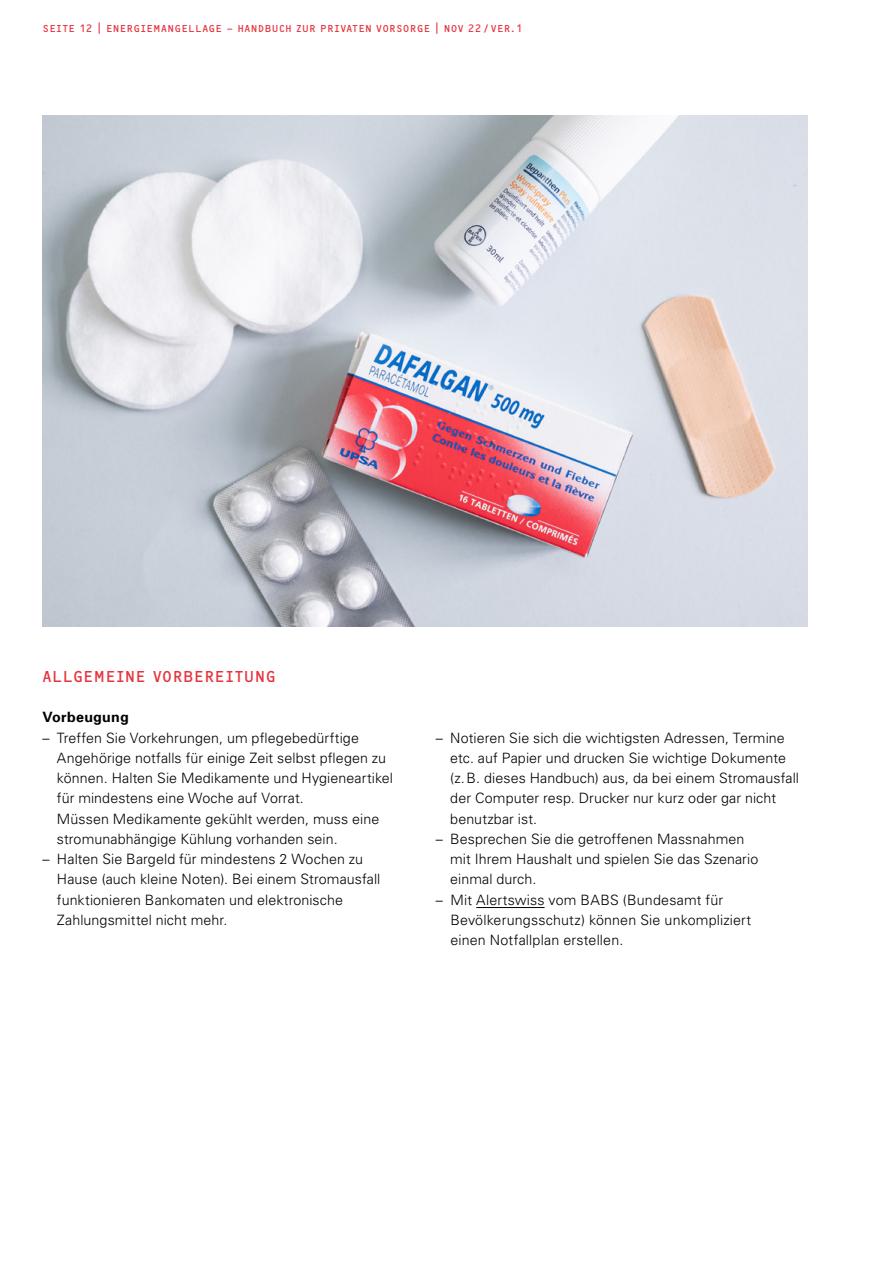
<style>
.page{position:relative;width:893px;height:1263px;background:#fff}
.page>*{position:absolute;margin:0;border:0;box-sizing:border-box;transform-origin:0 0}
.t1{font:16.5px "OCRF";color:#e6343f}
.t2{font:300 14.25px/20.2px "Univers";letter-spacing:.005em;color:#000}
.t3{font:700 14.25px "Univers";letter-spacing:.02em;color:#000}
.t4{font:10.5px "OCRF";letter-spacing:.02em;color:#e6343f}
.s1{font-size:14.7px}
</style>
<div class="page">
<img style="left:43px;top:116px;width:765px;height:510px">
<hr style="left:476px;top:907px;width:69px;height:1px;background:#000">
<p class="t4" style="left:43px;top:22px;width:482px">SEITE 12 <span class="s1">|</span> ENERGIEMANGELLAGE – HANDBUCH ZUR PRIVATEN VORSORGE <span class="s1">|</span> NOV 22/VER.1</p>
<p class="t1" style="left:43px;top:666px;width:235px">ALLGEMEINE VORBEREITUNG</p>
<p class="t3" style="left:43px;top:708px;width:88px">Vorbeugung</p>
<p class="t2" style="left:57px;top:727px;width:338px;text-indent:-14px">– Treffen Sie Vorkehrungen, um pflegebedürftige Angehörige notfalls für einige Zeit selbst pflegen zu können. Halten Sie Medikamente und Hygieneartikel für mindestens eine Woche auf Vorrat.<br>Müssen Medikamente gekühlt werden, muss eine stromunabhängige Kühlung vorhanden sein.</p>
<p class="t2" style="left:57px;top:848px;width:325px;text-indent:-14px">– Halten Sie Bargeld für mindestens 2 Wochen zu Hause (auch kleine Noten). Bei einem Stromausfall funktionieren Bankomaten und elektronische Zahlungsmittel nicht mehr.</p>
<p class="t2" style="left:450px;top:727px;width:350px;text-indent:-14px">– Notieren Sie sich die wichtigsten Adressen, Termine etc. auf Papier und drucken Sie wichtige Dokumente (z.B. dieses Handbuch) aus, da bei einem Stromausfall der Computer resp. Drucker nur kurz oder gar nicht benutzbar ist.</p>
<p class="t2" style="left:450px;top:828px;width:310px;text-indent:-14px">– Besprechen Sie die getroffenen Massnahmen mit Ihrem Haushalt und spielen Sie das Szenario einmal durch.</p>
<p class="t2" style="left:450px;top:889px;width:302px;text-indent:-15px">– Mit Alertswiss vom BABS (Bundesamt für<br>Bevölkerungsschutz) können Sie unkompliziert einen Notfallplan erstellen.</p>
</div>
